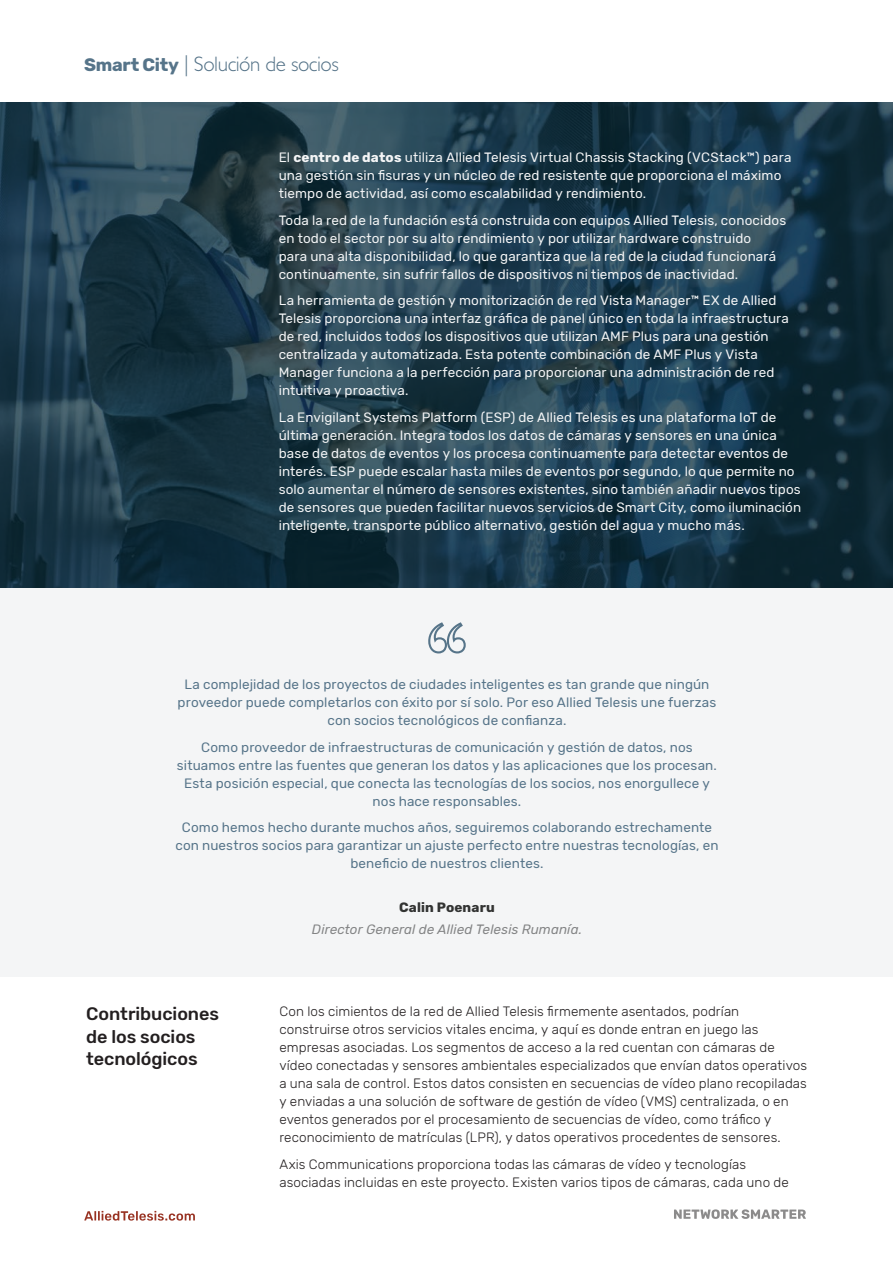
<style>
.page{position:relative;width:893px;height:1263px;background:#fff}
.page>*{position:absolute;margin:0;border:0;box-sizing:border-box;transform-origin:0 0}
.t1{font:300 21px "Gill Sans Std";letter-spacing:-.02em;color:#567489}
.t2{font:500 18px/22.5px "Rubik";letter-spacing:-.005em;color:#231f20}
.t3{font:13.5px/18px "Rubik";letter-spacing:.01em;color:#f4f5f6}
.t4{font:300 13.5px/18px "Rubik";letter-spacing:.005em;color:#231f20}
.t5{font:13.5px/18px "Rubik";letter-spacing:.01em;color:#567489;text-align:center}
.t6{font:italic 13.5px "Rubik";letter-spacing:.01em;color:#838485}
.t7{font:700 13.5px "Rubik";letter-spacing:.015em;color:#323332}
.s1{font-family:"Rubik";font-weight:700;font-size:18px}
.s2{font-weight:700}
</style>
<div class="page">
<svg style="left:0;top:103px;width:893px;height:485px;background:#1e3b4a"></svg>
<svg style="left:84px;top:1211px;width:111px;height:9px"></svg>
<svg style="left:674px;top:1209px;width:132px;height:10px"></svg>
<div style="left:0;top:588px;width:893px;height:389px;background:#f4f5f6"></div>
<svg style="left:428px;top:622px;width:38px;height:32px"></svg>
<h1 class="t1" style="left:84px;top:52px;width:256px"><span class="s1">Smart City</span> | Solución de socios</h1>
<p class="t3" style="left:279px;top:149px;width:514px">El <span class="s2">centro de datos</span> utiliza Allied Telesis Virtual Chassis Stacking (VCStack™) para una gestión sin fisuras y un núcleo de red resistente que proporciona el máximo tiempo de actividad, así como escalabilidad y rendimiento.</p>
<p class="t3" style="left:279px;top:211px;width:509px">Toda la red de la fundación está construida con equipos Allied Telesis, conocidos en todo el sector por su alto rendimiento y por utilizar hardware construido<br>para una alta disponibilidad, lo que garantiza que la red de la ciudad funcionará continuamente, sin sufrir fallos de dispositivos ni tiempos de inactividad.</p>
<p class="t3" style="left:279px;top:292px;width:512px">La herramienta de gestión y monitorización de red Vista Manager™ EX de Allied Telesis proporciona una interfaz gráfica de panel único en toda la infraestructura de red, incluidos todos los dispositivos que utilizan AMF Plus para una gestión centralizada y automatizada. Esta potente combinación de AMF Plus y Vista Manager funciona a la perfección para proporcionar una administración de red intuitiva y proactiva.</p>
<p class="t3" style="left:279px;top:408px;width:524px">La Envigilant Systems Platform (ESP) de Allied Telesis es una plataforma IoT de última generación. Integra todos los datos de cámaras y sensores en una única base de datos de eventos y los procesa continuamente para detectar eventos de interés. ESP puede escalar hasta miles de eventos por segundo, lo que permite no solo aumentar el número de sensores existentes, sino también añadir nuevos tipos de sensores que pueden facilitar nuevos servicios de Smart City, como iluminación inteligente, transporte público alternativo, gestión del agua y mucho más.</p>
<p class="t5" style="left:178px;top:676px;width:540px">La complejidad de los proyectos de ciudades inteligentes es tan grande que ningún proveedor puede completarlos con éxito por sí solo. Por eso Allied Telesis une fuerzas con socios tecnológicos de confianza.</p>
<p class="t5" style="left:177px;top:738px;width:541px">Como proveedor de infraestructuras de comunicación y gestión de datos, nos situamos entre las fuentes que generan los datos y las aplicaciones que los procesan.<br>Esta posición especial, que conecta las tecnologías de los socios, nos enorgullece y nos hace responsables.</p>
<p class="t5" style="left:175px;top:819px;width:545px">Como hemos hecho durante muchos años, seguiremos colaborando estrechamente con nuestros socios para garantizar un ajuste perfecto entre nuestras tecnologías, en beneficio de nuestros clientes.</p>
<p class="t7" style="left:399px;top:899px;width:97px">Calin Poenaru</p>
<p class="t6" style="left:312px;top:922px;width:272px">Director General de Allied Telesis Rumanía.</p>
<h2 class="t2" style="left:86px;top:1003px;width:134px">Contribuciones de los socios tecnológicos</h2>
<p class="t4" style="left:279px;top:1003px;width:529px">Con los cimientos de la red de Allied Telesis firmemente asentados, podrían construirse otros servicios vitales encima, y aquí es donde entran en juego las empresas asociadas. Los segmentos de acceso a la red cuentan con cámaras de vídeo conectadas y sensores ambientales especializados que envían datos operativos a una sala de control. Estos datos consisten en secuencias de vídeo plano recopiladas y enviadas a una solución de software de gestión de vídeo (VMS) centralizada, o en eventos generados por el procesamiento de secuencias de vídeo, como tráfico y reconocimiento de matrículas (LPR), y datos operativos procedentes de sensores.</p>
<p class="t4" style="left:279px;top:1155px;width:511px">Axis Communications proporciona todas las cámaras de vídeo y tecnologías asociadas incluidas en este proyecto. Existen varios tipos de cámaras, cada uno de</p>
</div>
